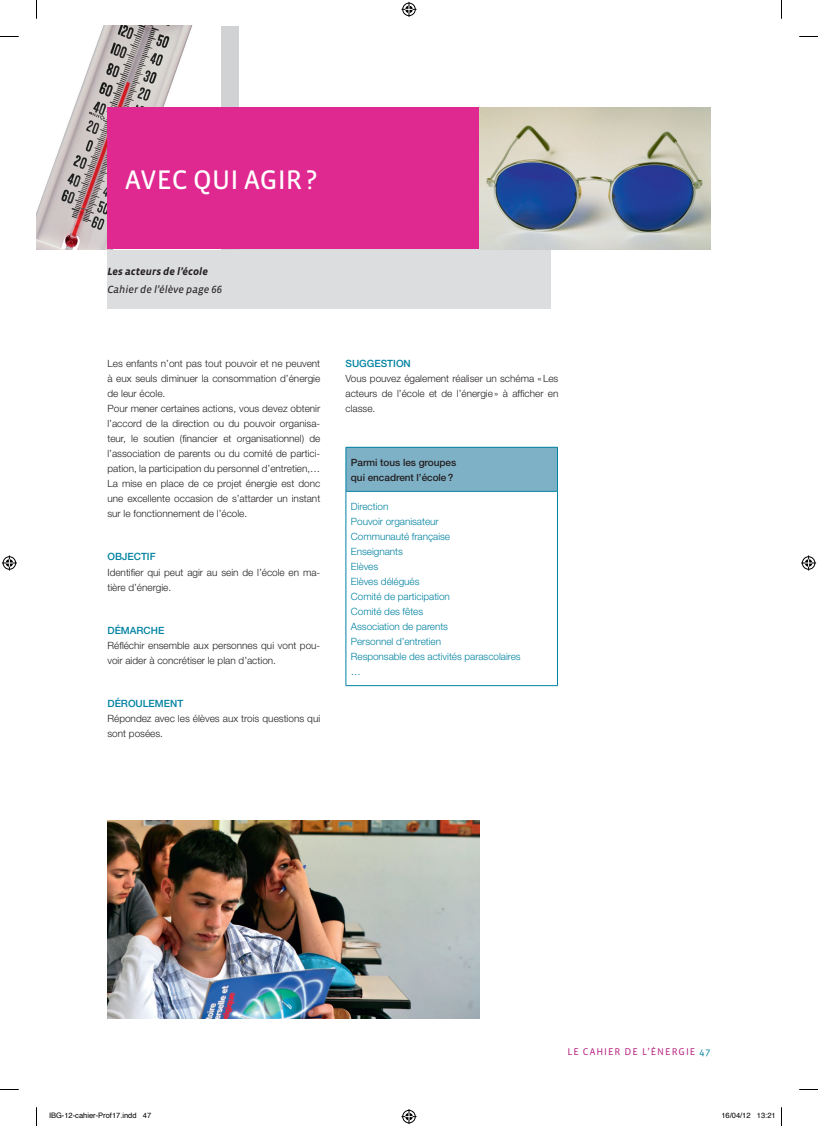
<style>
.page{position:relative;width:818px;height:1126px;background:#fff}
.page>*{position:absolute;margin:0;border:0;box-sizing:border-box;transform-origin:0 0}
.t1{font:27.5px "Vista Sans Reg";color:#fff}
.t2{font:italic 10.62px "Vista Sans Reg";color:#231f20}
.t3{font:italic 700 10.62px "Vista Sans";color:#231f20}
.t4{font:300 10px/15px "Helvetica Neue";color:#231f20}
.t5{font:300 10px/15px "Helvetica Neue";letter-spacing:-.005em;color:#0082a1}
.t6{font:500 10px/15px "Helvetica Neue";letter-spacing:-.005em;color:#231f20}
.t7{font:500 10px "Helvetica Neue";color:#0082a1}
.t8{font:10px "Vista Sans";letter-spacing:.1em;color:#b72280}
.t9{font:7.5px "Helvetica";color:#000}
.s1{color:#0082a1}
</style>
<div class="page">
<img style="left:107px;top:820px;width:372px;height:198px">
<div style="left:107px;top:249px;width:443px;height:59px;background:#dcdddf"></div>
<div style="left:345px;top:447px;width:212px;height:44px;background:#7eb1c6"></div>
<hr style="left:345px;top:447px;width:212px;height:1px;background:#0082a1">
<hr style="left:345px;top:447px;width:1px;height:44px;background:#0082a1">
<hr style="left:557px;top:447px;width:1px;height:44px;background:#0082a1">
<hr style="left:345px;top:491px;width:212px;height:1px;background:#0082a1">
<hr style="left:345px;top:491px;width:1px;height:194px;background:#0082a1">
<hr style="left:557px;top:491px;width:1px;height:194px;background:#0082a1">
<hr style="left:345px;top:685px;width:212px;height:1px;background:#0082a1">
<div style="left:36px;top:26px;width:202px;height:223px;background:#d1d2d4"></div>
<img style="left:36px;top:26px;width:184px;height:223px">
<div style="left:107px;top:107px;width:372px;height:142px;background:#e02891"></div>
<img style="left:479px;top:107px;width:231px;height:142px">
<svg style="left:0;top:36px;width:19px;height:1px"></svg>
<svg style="left:799px;top:36px;width:18px;height:1px"></svg>
<svg style="left:0;top:1089px;width:19px;height:1px"></svg>
<svg style="left:799px;top:1089px;width:18px;height:1px"></svg>
<svg style="left:36px;top:0;width:1px;height:19px"></svg>
<svg style="left:36px;top:1107px;width:1px;height:18px"></svg>
<svg style="left:401px;top:2px;width:15px;height:15px"></svg>
<svg style="left:401px;top:1109px;width:15px;height:14px"></svg>
<svg style="left:2px;top:555px;width:15px;height:15px"></svg>
<svg style="left:801px;top:555px;width:14px;height:15px"></svg>
<h1 class="t1" style="left:125px;top:169px;width:193px">AVEC QUI AGIR ?</h1>
<p class="t3" style="left:107px;top:265px;width:102px">Les acteurs de l’école</p>
<p class="t2" style="left:107px;top:285px;width:116px">Cahier de l’élève page 66</p>
<p class="t4" style="left:107px;top:357px;width:214px">Les enfants n’ont pas tout pouvoir et ne peuvent à eux seuls diminuer la consommation d’énergie de leur école.<br>Pour mener certaines actions, vous devez obtenir l’accord de la direction ou du pouvoir organisa&shy;teur, le soutien (financier et organisationnel) de l’association de parents ou du comité de partici&shy;pation, la participation du personnel d’entretien,… La mise en place de ce projet énergie est donc une excellente occasion de s’attarder un instant sur le fonctionnement de l’école.</p>
<p class="t7" style="left:107px;top:553px;width:50px">OBJECTIF</p>
<p class="t4" style="left:107px;top:565px;width:214px">Identifier qui peut agir au sein de l’école en ma&shy;tière d’énergie.</p>
<p class="t7" style="left:107px;top:626px;width:58px">DÉMARCHE</p>
<p class="t4" style="left:107px;top:638px;width:214px">Réfléchir ensemble aux personnes qui vont pou&shy;voir aider à concrétiser le plan d’action.</p>
<p class="t7" style="left:107px;top:700px;width:77px">DÉROULEMENT</p>
<p class="t4" style="left:107px;top:712px;width:214px">Répondez avec les élèves aux trois questions qui sont posées.</p>
<p class="t7" style="left:345px;top:360px;width:67px">SUGGESTION</p>
<p class="t4" style="left:345px;top:372px;width:214px;text-align:justify">Vous pouvez également réaliser un schéma « Les acteurs de l’école et de l’énergie » à afficher en classe.</p>
<p class="t6" style="left:350px;top:455px;width:107px">Parmi tous les groupes qui encadrent l’école ?</p>
<p class="t5" style="left:350px;top:499px;width:171px">Direction<br>Pouvoir organisateur<br>Communauté française<br>Enseignants<br>Elèves<br>Elèves délégués<br>Comité de participation<br>Comité des fêtes<br>Association de parents<br>Personnel d’entretien<br>Responsable des activités parascolaires …</p>
<p class="t8" style="left:567px;top:1047px;width:144px">LE CAHIER DE L’ÉNERGIE <span class="s1">47</span></p>
<p class="t9" style="left:49px;top:1112px;width:104px">IBG-12-cahier-Prof17.indd 47</p>
<p class="t9" style="left:721px;top:1112px;width:56px">16/04/12 13:21</p>
</div>
